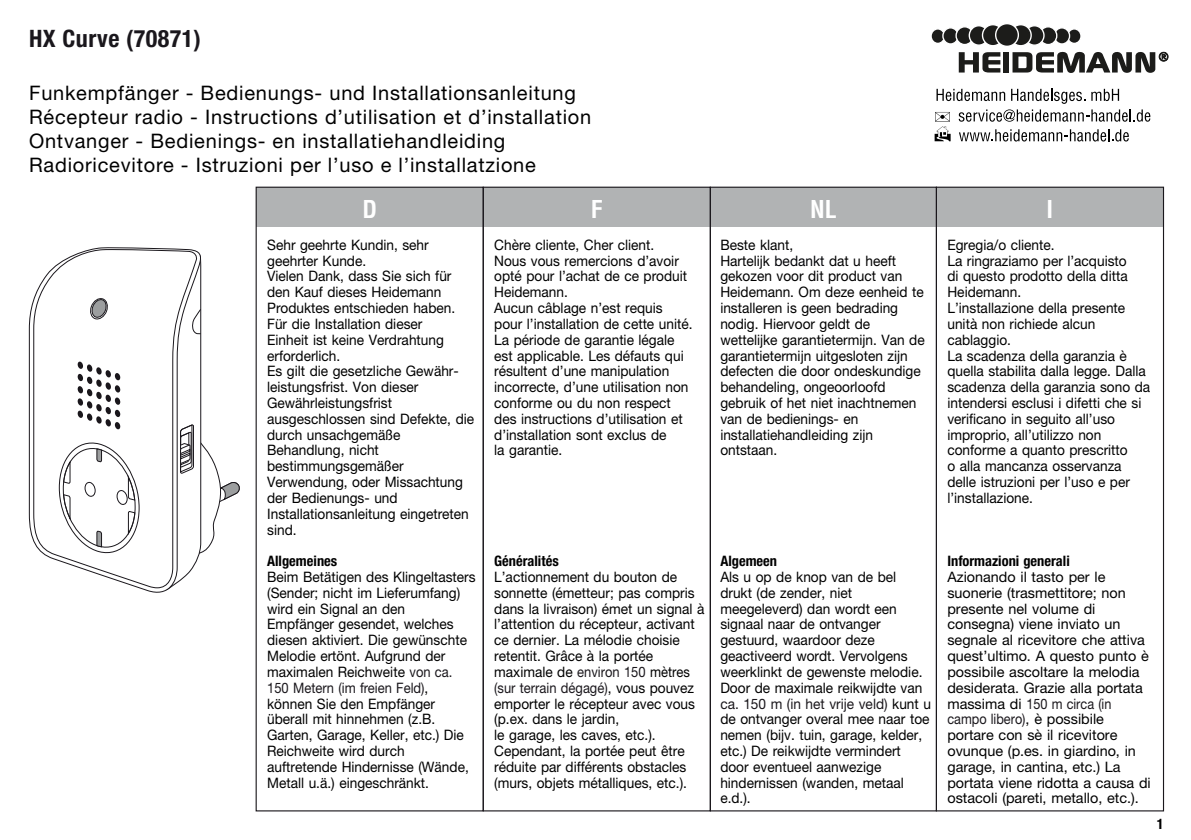
<style>
.page{position:relative;width:1191px;height:840px;background:#fff}
.page>*{position:absolute;margin:0;border:0;box-sizing:border-box;transform-origin:0 0}
.t1{font:700 condensed 24px "Helvetica Neue";letter-spacing:.02em;color:#1a171c}
.t2{font:700 condensed 24px "Helvetica";color:#fff}
.t3{font:20px/24px "Helvetica Neue";letter-spacing:.04em;color:#000}
.t4{font:14.4px/15.8px "Helvetica Neue";color:#000;scale:.95 1}
.t5{font:14.4px/15.8px "Helvetica Neue";color:#000}
.t6{font:700 condensed 14.4px "Helvetica Neue";color:#000}
.s1{color:#1a171c}
.s2{color:#000206}
</style>
<div class="page">
<div style="left:256px;top:187px;width:907px;height:39px;background:#b1b3b4"></div>
<div style="left:936px;top:186px;width:228px;height:625px;border:1px solid #1a171c"></div>
<svg style="left:28px;top:247px;width:173px;height:346px"></svg>
<svg style="left:33px;top:248px;width:164px;height:340px"></svg>
<svg style="left:166px;top:255px;width:74px;height:338px"></svg>
<svg style="left:89px;top:297px;width:20px;height:23px"></svg>
<div style="left:78px;top:361px;width:5px;height:8px;background:#1a171c;border-radius:3px"></div>
<div style="left:87px;top:364px;width:5px;height:8px;background:#1a171c;border-radius:3px"></div>
<div style="left:96px;top:367px;width:6px;height:8px;background:#1a171c;border-radius:3px"></div>
<svg style="left:106px;top:369px;width:5px;height:8px"></svg>
<svg style="left:115px;top:372px;width:5px;height:8px"></svg>
<div style="left:78px;top:373px;width:5px;height:8px;background:#1a171c;border-radius:3px"></div>
<div style="left:87px;top:376px;width:5px;height:8px;background:#1a171c;border-radius:3px"></div>
<div style="left:96px;top:379px;width:6px;height:8px;background:#1a171c;border-radius:3px"></div>
<div style="left:106px;top:382px;width:5px;height:8px;background:#1a171c;border-radius:3px"></div>
<svg style="left:115px;top:384px;width:5px;height:8px"></svg>
<svg style="left:78px;top:385px;width:5px;height:8px"></svg>
<svg style="left:87px;top:388px;width:5px;height:8px"></svg>
<svg style="left:96px;top:391px;width:6px;height:8px"></svg>
<div style="left:106px;top:394px;width:5px;height:8px;background:#1a171c;border-radius:3px"></div>
<div style="left:115px;top:397px;width:5px;height:8px;background:#1a171c;border-radius:3px"></div>
<div style="left:78px;top:398px;width:5px;height:8px;background:#1a171c;border-radius:3px"></div>
<svg style="left:87px;top:400px;width:5px;height:8px"></svg>
<svg style="left:96px;top:403px;width:6px;height:8px"></svg>
<svg style="left:106px;top:406px;width:5px;height:8px"></svg>
<div style="left:115px;top:409px;width:5px;height:8px;background:#1a171c;border-radius:3px"></div>
<div style="left:78px;top:410px;width:5px;height:8px;background:#1a171c;border-radius:3px"></div>
<div style="left:87px;top:413px;width:5px;height:8px;background:#1a171c;border-radius:3px"></div>
<div style="left:96px;top:416px;width:6px;height:8px;background:#1a171c;border-radius:3px"></div>
<svg style="left:106px;top:418px;width:5px;height:8px"></svg>
<svg style="left:115px;top:421px;width:5px;height:8px"></svg>
<svg style="left:58px;top:438px;width:82px;height:119px"></svg>
<svg style="left:934px;top:89px;width:216px;height:52px"></svg>
<svg style="left:958px;top:52px;width:42px;height:20px"></svg>
<div style="left:1003px;top:52px;width:6px;height:20px;background:#1c1c1a"></div>
<svg style="left:1067px;top:29px;width:14px;height:14px"></svg>
<div style="left:1066px;top:28px;width:15px;height:16px;border:1px solid #fff;border-radius:50%"></div>
<svg style="left:1054px;top:28px;width:15px;height:16px"></svg>
<div style="left:1053px;top:27px;width:17px;height:18px;border:1px solid #fff;border-radius:50%"></div>
<div style="left:1039px;top:27px;width:17px;height:18px;background:#1c1c1a;border-radius:50%"></div>
<div style="left:1039px;top:26px;width:18px;height:19px;border:1px solid #fff;border-radius:50%"></div>
<svg style="left:1025px;top:26px;width:19px;height:19px"></svg>
<div style="left:1024px;top:25px;width:20px;height:21px;border:1px solid #fff;border-radius:50%"></div>
<div style="left:1010px;top:25px;width:21px;height:21px;background:#1c1c1a;border-radius:50%"></div>
<div style="left:1009px;top:24px;width:22px;height:22px;border:1px solid #fff;border-radius:50%"></div>
<svg style="left:931px;top:29px;width:13px;height:14px"></svg>
<div style="left:930px;top:28px;width:15px;height:16px;border:1px solid #fff;border-radius:50%"></div>
<svg style="left:943px;top:28px;width:15px;height:16px"></svg>
<div style="left:942px;top:27px;width:17px;height:18px;border:1px solid #fff;border-radius:50%"></div>
<div style="left:956px;top:27px;width:17px;height:18px;background:#1c1c1a;border-radius:50%"></div>
<div style="left:955px;top:26px;width:19px;height:19px;border:1px solid #fff;border-radius:50%"></div>
<svg style="left:969px;top:26px;width:19px;height:19px"></svg>
<div style="left:968px;top:25px;width:21px;height:21px;border:1px solid #fff;border-radius:50%"></div>
<svg style="left:982px;top:25px;width:21px;height:21px"></svg>
<div style="left:981px;top:24px;width:23px;height:22px;border:1px solid #fff;border-radius:50%"></div>
<div style="left:995px;top:24px;width:23px;height:22px;background:#1c1c1a;border-radius:50%"></div>
<div style="left:995px;top:23px;width:24px;height:24px;border:1px solid #fff;border-radius:50%"></div>
<svg style="left:1012px;top:51px;width:156px;height:22px"></svg>
<h1 class="t1" style="left:29px;top:24px;width:173px">HX Curve (70871)</h1>
<p class="t3" style="left:29px;top:80px;width:564px">Funkempfänger - Bedienungs- und Installationsanleitung Récepteur radio - Instructions d’utilisation et d’installation Ontvanger - Bedienings- en installatiehandleiding Radioricevitore - Istruzioni per l’uso e l’installatzione</p>
<h1 class="t2" style="left:362px;top:194px;width:16px">D</h1>
<h1 class="t2" style="left:591px;top:194px;width:13px">F</h1>
<h1 class="t2" style="left:810px;top:194px;width:28px">NL</h1>
<h1 class="t2" style="left:1046px;top:194px;width:8px">I</h1>
<p class="t4" style="left:267px;top:236px;width:219px">Sehr geehrte Kundin, sehr geehrter Kunde.<br>Vielen Dank, dass Sie sich für den Kauf dieses Heidemann<br>Produktes entschieden haben.<br>Für die Installation dieser<br>Einheit ist keine Verdrahtung erforderlich.<br>Es gilt die gesetzliche Gewähr&shy;leistungsfrist. Von dieser<br>Gewährleistungsfrist ausgeschlossen sind Defekte, die durch unsachgemäße<br>Behandlung, nicht bestimmungsgemäßer<br>Verwendung, oder Missachtung der Bedienungs- und<br>Installationsanleitung eingetreten sind.</p>
<p class="t6" style="left:267px;top:552px;width:72px">Allgemeines</p>
<p class="t4" style="left:267px;top:568px;width:221px">Beim Betätigen des Klingeltasters (Sender; nicht im Lieferumfang) wird ein Signal an den<br>Empfänger gesendet, welches diesen aktiviert. Die gewünschte<br>Melodie ertönt. Aufgrund der maximalen Reichweite <span class="s1">von ca.<br>150 Metern (im freien Feld)</span>, können Sie den Empfänger überall mit hinnehmen (z.B.<br>Garten, Garage, Keller, etc.) Die<br>Reichweite wird durch auftretende Hindernisse (Wände,<br>Metall u.ä.) eingeschränkt.</p>
<p class="t4" style="left:947px;top:236px;width:215px">Egregia/o cliente.<br>La ringraziamo per l’acquisto<br>di questo prodotto della ditta<br>Heidemann.<br>L’installazione della presente unità non richiede alcun cablaggio.<br>La scadenza della garanzia è quella stabilita dalla legge. Dalla scadenza della garanzia sono da intendersi esclusi i difetti che si verificano in seguito all’uso improprio, all’utilizzo non conforme a quanto prescritto<br>o alla mancanza osservanza delle istruzioni per l’uso e per l’installazione.</p>
<p class="t4" style="left:494px;top:236px;width:210px">Chère cliente, Cher client.<br>Nous vous remercions d’avoir opté pour l’achat de ce produit<br>Heidemann.<br>Aucun câblage n’est requis pour l’installation de cette unité.<br>La période de garantie légale est applicable. Les défauts qui résultent d’une manipulation incorrecte, d’une utilisation non conforme ou du non respect des instructions d’utilisation et d’installation sont exclus de<br>la garantie.</p>
<p class="t4" style="left:720px;top:236px;width:217px">Beste klant,<br>Hartelijk <span class="s2">bedankt</span> dat u heeft gekozen voor dit product van<br>Heidemann. Om deze eenheid te installeren is geen bedrading nodig. Hiervoor geldt de wettelijke garantietermijn. Van de garantietermijn uitgesloten zijn defecten die door ondeskundige behandeling, ongeoorloofd gebruik of het niet inachtnemen van de bedienings- en installatiehandleiding zijn ontstaan.</p>
<p class="t6" style="left:494px;top:552px;width:66px">Généralités</p>
<p class="t4" style="left:494px;top:568px;width:223px">L’actionnement du bouton de sonnette (émetteur; pas compris dans la livraison) émet un signal à l’attention du récepteur, activant ce dernier. La mélodie choisie retentit. Grâce à la portée maximale de <span class="s1">environ 150</span> mètres <span class="s1">(sur terrain dégagé)</span>, vous pouvez emporter le récepteur avec vous (p.ex. dans le jardin,<br>le garage, les caves, etc.).<br>Cependant, la portée peut être réduite par différents obstacles (murs, objets métalliques, etc.).</p>
<p class="t6" style="left:947px;top:552px;width:124px">Informazioni generali</p>
<p class="t5" style="left:947px;top:568px;width:205px">Azionando il tasto per le suonerie (trasmettitore; non presente nel volume di consegna) viene inviato un segnale al ricevitore che attiva quest’ultimo. A questo punto è possibile ascoltare la melodia desiderata. Grazie alla portata massima di <span class="s1">150 m circa (in campo libero)</span>, è possibile portare con sè il ricevitore ovunque (p.es. in giardino, in garage, in cantina, etc.) La portata viene ridotta a causa di ostacoli (pareti, metallo, etc.).</p>
<p class="t6" style="left:720px;top:552px;width:58px">Algemeen</p>
<p class="t4" style="left:720px;top:568px;width:223px">Als u op de knop van de bel drukt (de zender, niet meegeleverd) dan wordt een signaal naar de ontvanger gestuurd, waardoor deze geactiveerd wordt. Vervolgens weerklinkt de gewenste melodie.<br>Door de maximale reikwijdte van <span class="s1">ca. 150 m (in het vrije veld)</span> kunt u de ontvanger overal mee naar toe nemen (bijv. tuin, garage, kelder, etc.) De reikwijdte vermindert door eventueel aanwezige hindernissen (wanden, metaal e.d.).</p>
<p class="t6" style="left:1156px;top:814px;width:8px">1</p>
</div>
